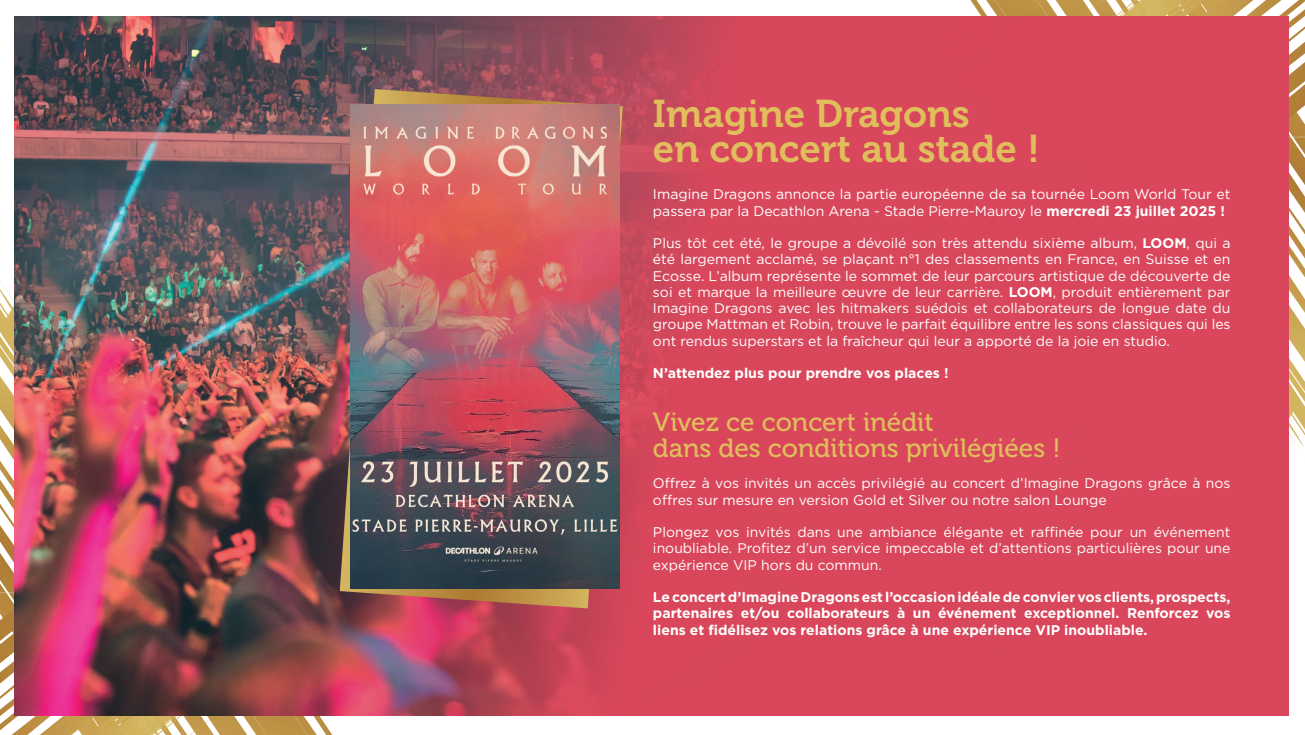
<style>
.page{position:relative;width:1305px;height:735px;background:#fff}
.page>*{position:absolute;margin:0;border:0;box-sizing:border-box;transform-origin:0 0}
.t1{font:38.5px/35px "Museo 700";color:#e0be5b}
.t2{font:26.25px/26.2px "Museo 500";color:#e0be5b}
.t3{font:14px/16.3px "Gotham";color:#fff}
.t4{font:700 14px/16.3px "Gotham";color:#fff;text-align:justify}
.s1{font-weight:700}
</style>
<div class="page">
<svg style="left:970px;top:0;width:335px;height:361px"></svg>
<svg style="left:0;top:376px;width:332px;height:358px"></svg>
<div style="left:14px;top:17px;width:1274px;height:698px;background:#da475c"></div>
<img style="left:14px;top:17px;width:713px;height:698px">
<img style="left:340px;top:89px;width:283px;height:519px">
<img style="left:351px;top:105px;width:269px;height:483px">
<h1 class="t1" style="left:653px;top:97px;width:388px">Imagine Dragons<br>en concert au stade !</h1>
<p class="t3" style="left:653px;top:186px;width:579px">Imagine Dragons annonce la partie européenne de sa tournée Loom World Tour et passera par la Decathlon Arena - Stade Pierre-Mauroy le <span class="s1">mercredi 23 juillet 2025 !</span></p>
<p class="t3" style="left:653px;top:235px;width:579px;text-align:justify">Plus tôt cet été, le groupe a dévoilé son très attendu sixième album, <span class="s1">LOOM</span>, qui a été largement acclamé, se plaçant n°1 des classements en France, en Suisse et en Ecosse. L’album représente le sommet de leur parcours artistique de découverte de soi et marque la meilleure œuvre de leur carrière. <span class="s1">LOOM</span>, produit entièrement par Imagine Dragons avec les hitmakers suédois et collaborateurs de longue date du groupe Mattman et Robin, trouve le parfait équilibre entre les sons classiques qui les ont rendus superstars et la fraîcheur qui leur a apporté de la joie en studio.</p>
<p class="t4" style="left:653px;top:365px;width:297px">N’attendez plus pour prendre vos places !</p>
<h2 class="t2" style="left:653px;top:409px;width:409px">Vivez ce concert inédit<br>dans des conditions privilégiées !</h2>
<p class="t3" style="left:653px;top:474px;width:579px">Offrez à vos invités un accès privilégié au concert d’Imagine Dragons grâce à nos offres sur mesure en version Gold et Silver ou notre salon Lounge</p>
<p class="t3" style="left:653px;top:523px;width:579px;text-align:justify">Plongez vos invités dans une ambiance élégante et raffinée pour un événement inoubliable. Profitez d’un service impeccable et d’attentions particulières pour une expérience VIP hors du commun.</p>
<p class="t4" style="left:653px;top:588px;width:579px">Le concert d’Imagine Dragons est l’occasion idéale de convier vos clients, prospects, partenaires et/ou collaborateurs à un événement exceptionnel. Renforcez vos liens et fidélisez vos relations grâce à une expérience VIP inoubliable.</p>
</div>
